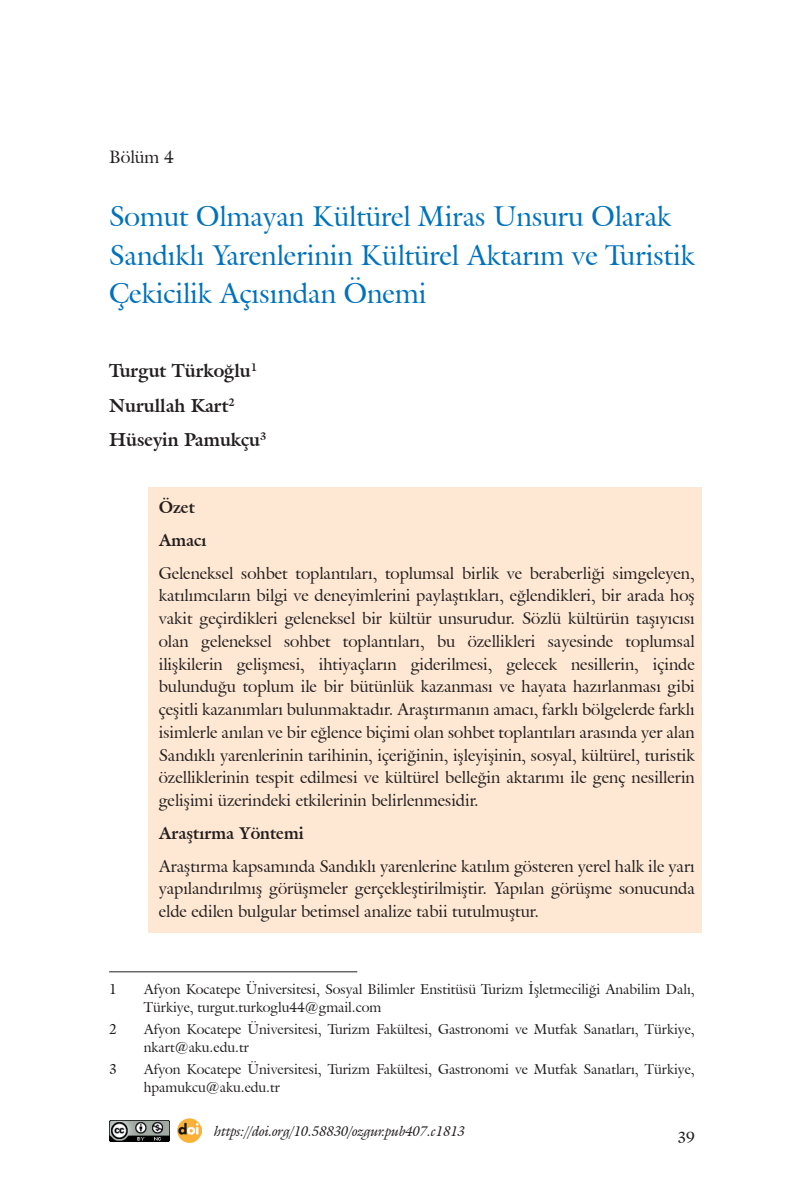
<style>
.page{position:relative;width:794px;height:1191px;background:#fff}
.page>*{position:absolute;margin:0;border:0;box-sizing:border-box;transform-origin:0 0}
.t1{font:28px/38.5px "Galliard IT Cby BT";color:#0072bc}
.t2{font:700 18.38px/34.5px "Galliard IT Cby BT";color:#231f20}
.t3{font:17.5px "Galliard IT Cby BT";color:#231f20}
.t4{font:16.62px/22.8px "Galliard IT Cby BT";color:#231f20;text-align:justify}
.t5{font:700 16.62px/32.7px "Galliard IT Cby BT";color:#231f20}
.t6{font:15.75px "Galliard IT Cby BT";color:#231f20}
.t7{font:14px/17.5px "Galliard IT Cby BT";color:#231f20}
.t8{font:italic 14px "Galliard IT Cby BT";color:#231f20}
</style>
<div class="page">
<div style="left:148px;top:487px;width:554px;height:446px;background:#fee8d3"></div>
<hr style="left:109px;top:971px;width:248px;height:1px;background:#231f20">
<img style="left:109px;top:1120px;width:60px;height:21px">
<img style="left:177px;top:1118px;width:24px;height:24px">
<p class="t3" style="left:109px;top:145px;width:66px">Bölüm 4</p>
<h1 class="t1" style="left:109px;top:197px;width:587px">Somut Olmayan Kültürel Miras Unsuru Olarak<br>Sandıklı Yarenlerinin Kültürel Aktarım ve Turistik<br>Çekicilik Açısından Önemi</h1>
<p class="t2" style="left:109px;top:353px;width:159px">Turgut Türkoğlu<sup>1<br></sup>Nurullah Kart<sup>2<br></sup>Hüseyin Pamukçu<sup>3</sup></p>
<p class="t5" style="left:159px;top:491px;width:49px">Özet<br>Amacı</p>
<p class="t4" style="left:159px;top:561px;width:537px">Geleneksel sohbet toplantıları, toplumsal birlik ve beraberliği simgeleyen, katılımcıların bilgi ve deneyimlerini paylaştıkları, eğlendikleri, bir arada hoş vakit geçirdikleri geleneksel bir kültür unsurudur. Sözlü kültürün taşıyıcısı olan geleneksel sohbet toplantıları, bu özellikleri sayesinde toplumsal ilişkilerin gelişmesi, ihtiyaçların giderilmesi, gelecek nesillerin, içinde bulunduğu toplum ile bir bütünlük kazanması ve hayata hazırlanması gibi çeşitli kazanımları bulunmaktadır. Araştırmanın amacı, farklı bölgelerde farklı isimlerle anılan ve bir eğlence biçimi olan sohbet toplantıları arasında yer alan Sandıklı yarenlerinin tarihinin, içeriğinin, işleyişinin, sosyal, kültürel, turistik özelliklerinin tespit edilmesi ve kültürel belleğin aktarımı ile genç nesillerin gelişimi üzerindeki etkilerinin belirlenmesidir.</p>
<p class="t5" style="left:159px;top:816px;width:146px">Araştırma Yöntemi</p>
<p class="t4" style="left:159px;top:854px;width:537px">Araştırma kapsamında Sandıklı yarenlerine katılım gösteren yerel halk ile yarı yapılandırılmış görüşmeler gerçekleştirilmiştir. Yapılan görüşme sonucunda elde edilen bulgular betimsel analize tabii tutulmuştur.</p>
<p class="t7" style="left:109px;top:980px;width:9px">1</p>
<p class="t7" style="left:144px;top:980px;width:552px">Afyon Kocatepe Üniversitesi, Sosyal Bilimler Enstitüsü Turizm İşletmeciliği Anabilim Dalı,<br>Türkiye, turgut.turkoglu44@gmail.com</p>
<p class="t7" style="left:109px;top:1020px;width:9px">2</p>
<p class="t7" style="left:144px;top:1020px;width:552px">Afyon Kocatepe Üniversitesi, Turizm Fakültesi, Gastronomi ve Mutfak Sanatları, Türkiye, nkart@aku.edu.tr</p>
<p class="t7" style="left:109px;top:1060px;width:9px">3</p>
<p class="t7" style="left:144px;top:1060px;width:552px">Afyon Kocatepe Üniversitesi, Turizm Fakültesi, Gastronomi ve Mutfak Sanatları, Türkiye, hpamukcu@aku.edu.tr</p>
<p class="t8" style="left:214px;top:1121px;width:252px">https://doi.org/10.58830/ozgur.pub407.c1813</p>
<p class="t6" style="left:677px;top:1127px;width:19px">39</p>
</div>
